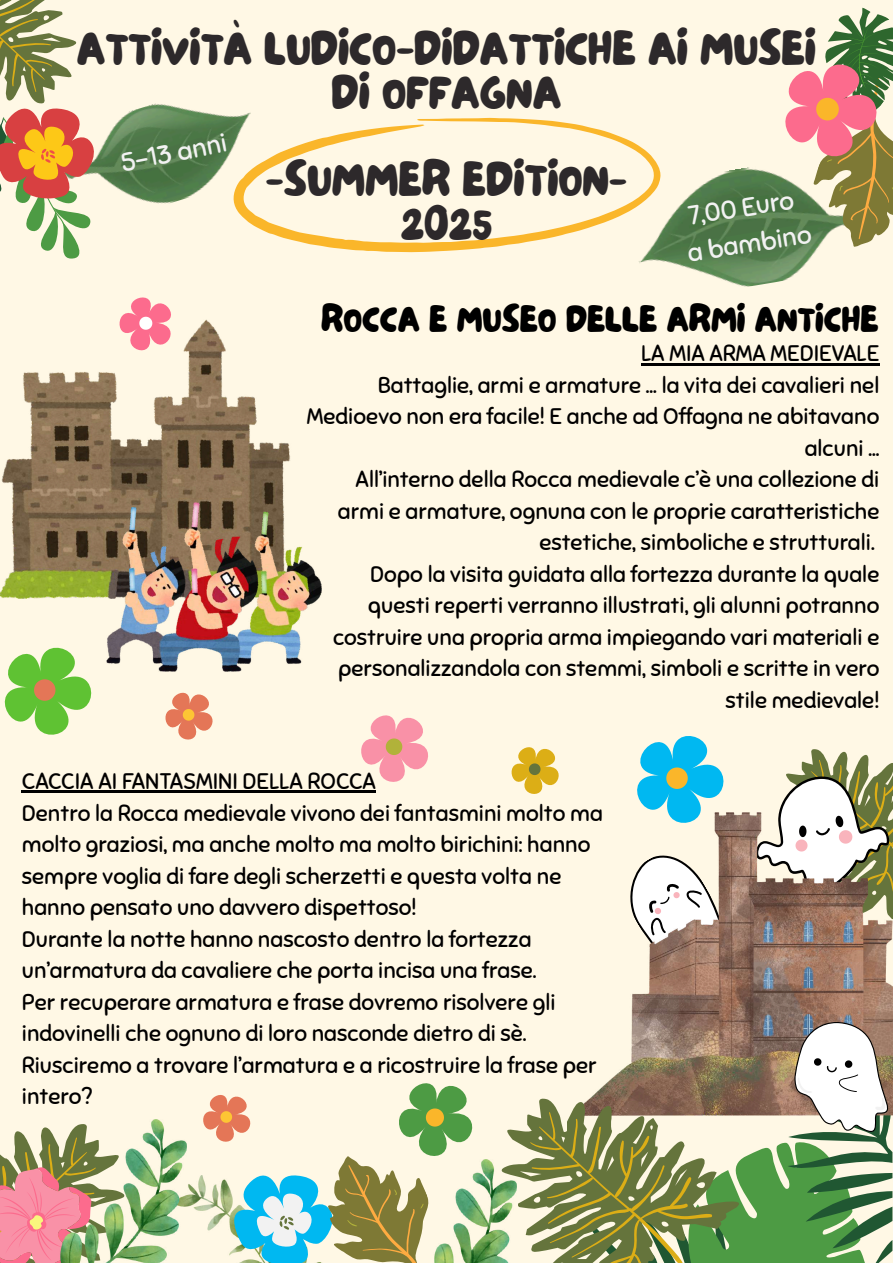
<style>
.page{position:relative;width:893px;height:1263px;background:#fff}
.page>*{position:absolute;margin:0;border:0;box-sizing:border-box;transform-origin:0 0}
.t1{font:48.45px/43.9px "NF Lepetitcochon Regular";color:#2d292b;text-align:center}
.t2{font:37.5px "NF Lepetitcochon Regular";color:#000}
.t3{font:26.25px/36.6px "Sniglet";color:#f2f2f2}
.t4{font:22.5px/31.5px "Sniglet";color:#000}
</style>
<div class="page">
<div style="left:0;top:0;width:892px;height:1262px;background:#fff8e5"></div>
<img style="left:198px;top:111px;width:53px;height:80px">
<img style="left:0;top:319px;width:290px;height:280px">
<img style="left:638px;top:167px;width:169px;height:120px">
<svg style="left:232px;top:118px;width:429px;height:134px"></svg>
<svg style="left:160px;top:671px;width:72px;height:69px"></svg>
<svg style="left:4px;top:647px;width:103px;height:88px"></svg>
<svg style="left:758px;top:0;width:135px;height:262px"></svg>
<img style="left:107px;top:503px;width:215px;height:168px">
<svg style="left:0;top:0;width:198px;height:375px"></svg>
<svg style="left:0;top:1131px;width:22px;height:132px"></svg>
<svg style="left:331px;top:715px;width:97px;height:76px"></svg>
<svg style="left:756px;top:749px;width:137px;height:64px"></svg>
<img style="left:631px;top:813px;width:262px;height:303px">
<svg style="left:511px;top:747px;width:48px;height:47px"></svg>
<svg style="left:630px;top:736px;width:109px;height:247px"></svg>
<hr style="left:22px;top:791px;width:354px;height:2px;background:#000">
<img style="left:22px;top:1119px;width:160px;height:144px">
<hr style="left:641px;top:363px;width:238px;height:2px;background:#000">
<svg style="left:182px;top:1022px;width:710px;height:241px"></svg>
<img style="left:352px;top:1160px;width:164px;height:103px">
<h1 class="t1" style="left:77px;top:30px;width:741px">ATTIVITÀ LUDICO-DIDATTICHE AI MUSEI<br>DI OFFAGNA</h1>
<p class="t3" style="left:118px;top:145px;width:109px;rotate:-11deg">5-13 anni</p>
<h1 class="t1" style="left:266px;top:161px;width:362px">-SUMMER EDITION-<br>2025</h1>
<p class="t3" style="left:679px;top:199px;width:127px;rotate:-9deg">7,00 Euro a bambino</p>
<h2 class="t2" style="left:321px;top:293px;width:559px">ROCCA E MUSEO DELLE ARMI ANTICHE</h2>
<p class="t4" style="left:307px;top:338px;width:574px;text-align:right">LA MIA ARMA MEDIEVALE<br>Battaglie, armi e armature ... la vita dei cavalieri nel Medioevo non era facile! E anche ad Offagna ne abitavano alcuni ...<br>All’interno della Rocca medievale c’è una collezione di armi e armature, ognuna con le proprie caratteristiche estetiche, simboliche e strutturali.<br>Dopo la visita guidata alla fortezza durante la quale questi reperti verranno illustrati, gli alunni potranno costruire una propria arma impiegando vari materiali e personalizzandola con stemmi, simboli e scritte in vero stile medievale!</p>
<p class="t4" style="left:22px;top:766px;width:582px">CACCIA AI FANTASMINI DELLA ROCCA<br>Dentro la Rocca medievale vivono dei fantasmini molto ma molto graziosi, ma anche molto ma molto birichini: hanno sempre voglia di fare degli scherzetti e questa volta ne hanno pensato uno davvero dispettoso!<br>Durante la notte hanno nascosto dentro la fortezza un’armatura da cavaliere che porta incisa una frase.<br>Per recuperare armatura e frase dovremo risolvere gli indovinelli che ognuno di loro nasconde dietro di sè.<br>Riusciremo a trovare l’armatura e a ricostruire la frase per intero?</p>
</div>
